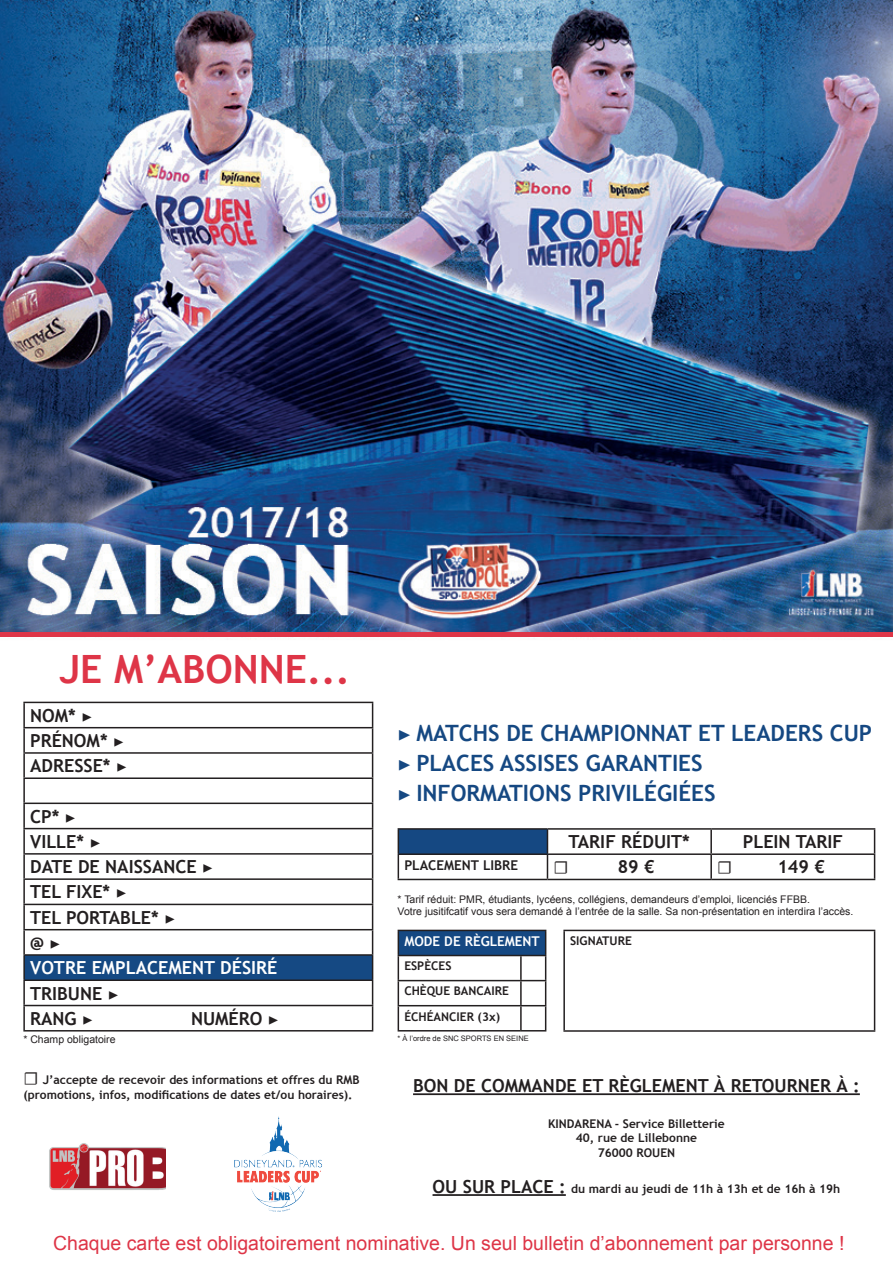
<style>
.page{position:relative;width:893px;height:1263px;background:#fff}
.page>*{position:absolute;margin:0;border:0;box-sizing:border-box;transform-origin:0 0}
.t1{font:700 39px "Trebuchet MS";color:#de3547}
.t2{font:700 22.5px/30px "Trebuchet MS";color:#154882}
.t3{font:19.5px "Arial";color:#de3547}
.t4{font:700 18px/25.2px "Trebuchet MS";color:#231f20}
.t5{font:18px "Minion Pro";color:#231f20}
.t6{font:700 13.5px "Trebuchet MS";color:#fff}
.t7{font:700 13.5px "Trebuchet MS";color:#231f20}
.t8{font:700 12px/14.4px "Trebuchet MS";color:#231f20}
.t9{font:10.5px/12.6px "Arial";color:#231f20}
.t10{font:7.5px "Arial";color:#231f20}
.s1{font-family:"Minion Pro";font-weight:400}
.s2{color:#fff}
.s3{font-family:"Minion Pro";font-weight:400;font-size:18px}
.s4{font-size:18px}
</style>
<div class="page">
<img style="left:0;top:0;width:893px;height:1212px">
<div style="left:0;top:632px;width:893px;height:5px;background:#de3547"></div>
<div style="left:24px;top:955px;width:349px;height:25px;background:#154983"></div>
<hr style="left:23px;top:702px;width:350px;height:1px;background:#231f20">
<hr style="left:23px;top:703px;width:2px;height:24px;background:#231f20">
<hr style="left:23px;top:727px;width:350px;height:1px;background:#231f20">
<hr style="left:23px;top:728px;width:2px;height:24px;background:#231f20">
<hr style="left:23px;top:752px;width:350px;height:2px;background:#231f20">
<hr style="left:23px;top:754px;width:2px;height:23px;background:#231f20">
<hr style="left:23px;top:777px;width:350px;height:2px;background:#231f20">
<hr style="left:23px;top:779px;width:2px;height:23px;background:#231f20">
<hr style="left:23px;top:802px;width:350px;height:2px;background:#231f20">
<hr style="left:23px;top:804px;width:2px;height:24px;background:#231f20">
<hr style="left:23px;top:828px;width:350px;height:1px;background:#231f20">
<hr style="left:23px;top:829px;width:2px;height:24px;background:#231f20">
<hr style="left:23px;top:853px;width:350px;height:2px;background:#231f20">
<hr style="left:23px;top:855px;width:2px;height:23px;background:#231f20">
<hr style="left:23px;top:878px;width:350px;height:2px;background:#231f20">
<hr style="left:23px;top:880px;width:2px;height:24px;background:#231f20">
<hr style="left:23px;top:904px;width:350px;height:1px;background:#231f20">
<hr style="left:23px;top:905px;width:2px;height:24px;background:#231f20">
<hr style="left:23px;top:929px;width:350px;height:1px;background:#231f20">
<hr style="left:23px;top:930px;width:2px;height:24px;background:#231f20">
<hr style="left:23px;top:954px;width:350px;height:2px;background:#231f20">
<hr style="left:23px;top:956px;width:2px;height:23px;background:#231f20">
<hr style="left:23px;top:979px;width:350px;height:2px;background:#231f20">
<hr style="left:23px;top:981px;width:2px;height:24px;background:#231f20">
<hr style="left:23px;top:1005px;width:350px;height:1px;background:#231f20">
<hr style="left:23px;top:1006px;width:2px;height:24px;background:#231f20">
<svg style="left:372px;top:703px;width:1px;height:327px"></svg>
<hr style="left:23px;top:1030px;width:350px;height:1px;background:#231f20">
<div style="left:398px;top:829px;width:149px;height:25px;background:#154882"></div>
<hr style="left:398px;top:828px;width:149px;height:2px;background:#231f20">
<hr style="left:547px;top:828px;width:164px;height:2px;background:#231f20">
<hr style="left:711px;top:828px;width:164px;height:2px;background:#231f20">
<hr style="left:710px;top:830px;width:2px;height:23px;background:#231f20">
<hr style="left:398px;top:853px;width:149px;height:2px;background:#231f20">
<svg style="left:398px;top:830px;width:1px;height:49px"></svg>
<hr style="left:547px;top:853px;width:164px;height:2px;background:#231f20">
<svg style="left:547px;top:830px;width:1px;height:49px"></svg>
<hr style="left:711px;top:853px;width:164px;height:2px;background:#231f20">
<hr style="left:710px;top:855px;width:2px;height:24px;background:#231f20">
<svg style="left:874px;top:830px;width:1px;height:49px"></svg>
<hr style="left:398px;top:879px;width:149px;height:1px;background:#231f20">
<hr style="left:547px;top:879px;width:164px;height:1px;background:#231f20">
<hr style="left:711px;top:879px;width:164px;height:1px;background:#231f20">
<div style="left:398px;top:930px;width:148px;height:25px;background:#154882"></div>
<hr style="left:398px;top:930px;width:123px;height:1px;background:#231f20">
<hr style="left:398px;top:955px;width:123px;height:1px;background:#231f20">
<hr style="left:520px;top:956px;width:2px;height:24px;background:#231f20">
<hr style="left:398px;top:980px;width:123px;height:1px;background:#231f20">
<hr style="left:520px;top:981px;width:2px;height:24px;background:#231f20">
<hr style="left:398px;top:1005px;width:123px;height:1px;background:#231f20">
<svg style="left:398px;top:931px;width:1px;height:99px"></svg>
<hr style="left:520px;top:1006px;width:2px;height:24px;background:#231f20">
<hr style="left:398px;top:1030px;width:123px;height:1px;background:#231f20">
<svg style="left:521px;top:930px;width:25px;height:101px"></svg>
<hr style="left:563px;top:930px;width:312px;height:1px;background:#231f20">
<hr style="left:563px;top:931px;width:2px;height:99px;background:#231f20">
<hr style="left:874px;top:931px;width:1px;height:99px;background:#231f20">
<hr style="left:563px;top:1030px;width:312px;height:2px;background:#231f20">
<hr style="left:413px;top:1093px;width:447px;height:2px;background:#231f20">
<hr style="left:433px;top:1194px;width:133px;height:2px;background:#231f20">
<img style="left:40px;top:1120px;width:126px;height:81px">
<img style="left:220px;top:1116px;width:118px;height:95px">
<h1 class="t1" style="left:60px;top:644px;width:292px">JE M’ABONNE...</h1>
<h3 class="t4" style="left:30px;top:703px;width:98px">NOM* <span class="s1">▶<br></span>PRÉNOM* <span class="s1">▶<br></span>ADRESSE* <span class="s1">▶</span></h3>
<h3 class="t4" style="left:30px;top:804px;width:249px">CP* <span class="s1">▶<br></span>VILLE* <span class="s1">▶<br></span>DATE DE NAISSANCE <span class="s1">▶<br></span>TEL FIXE* <span class="s1">▶<br></span>TEL PORTABLE* <span class="s1">▶<br></span>@ <span class="s1">▶<br></span><span class="s2">VOTRE EMPLACEMENT DÉSIRÉ<br></span>TRIBUNE <span class="s1">▶<br></span>RANG <span class="s1">▶</span></h3>
<h3 class="t4" style="left:191px;top:1006px;width:89px">NUMÉRO <span class="s1">▶</span></h3>
<h2 class="t2" style="left:398px;top:718px;width:476px"><span class="s1">▶</span> MATCHS DE CHAMPIONNAT ET LEADERS CUP <span class="s1">▶</span> PLACES ASSISES GARANTIES<br><span class="s1">▶</span> INFORMATIONS PRIVILÉGIÉES</h2>
<h3 class="t4" style="left:569px;top:829px;width:123px">TARIF RÉDUIT*</h3>
<h3 class="t4" style="left:743px;top:829px;width:102px">PLEIN TARIF</h3>
<p class="t7" style="left:404px;top:857px;width:115px">PLACEMENT LIBRE</p>
<h3 class="t5" style="left:553px;top:856px;width:17px">☐</h3>
<h3 class="t4" style="left:618px;top:854px;width:39px">89 €</h3>
<h3 class="t5" style="left:717px;top:856px;width:17px">☐</h3>
<h3 class="t4" style="left:777px;top:854px;width:49px">149 €</h3>
<p class="t9" style="left:398px;top:893px;width:457px">* Tarif réduit: PMR, étudiants, lycéens, collégiens, demandeurs d’emploi, licenciés FFBB.<br>Votre jusitifcatif vous sera demandé à l’entrée de la salle. Sa non-présentation en interdira l’accès.</p>
<p class="t6" style="left:404px;top:933px;width:137px">MODE DE RÈGLEMENT</p>
<p class="t8" style="left:404px;top:953px;width:106px;line-height:25px">ESPÈCES<br>CHÈQUE BANCAIRE<br>ÉCHÉANCIER (3x)</p>
<p class="t8" style="left:570px;top:934px;width:63px">SIGNATURE</p>
<p class="t9" style="left:23px;top:1033px;width:94px">* Champ obligatoire</p>
<p class="t10" style="left:398px;top:1033px;width:133px">* À l’ordre de SNC SPORTS EN SEINE</p>
<p class="t8" style="left:23px;top:1073px;width:338px"><span class="s3">☐</span> J’accepte de recevoir des informations et offres du RMB (promotions, infos, modifications de dates et/ou horaires).</p>
<h3 class="t4" style="left:413px;top:1073px;width:448px">BON DE COMMANDE ET RÈGLEMENT À RETOURNER À :</h3>
<p class="t8" style="left:548px;top:1116px;width:178px;text-align:center">KINDARENA - Service Billetterie<br>40, rue de Lillebonne<br>76000 ROUEN</p>
<p class="t8" style="left:433px;top:1181px;width:409px"><span class="s4">OU SUR PLACE :</span> du mardi au jeudi de 11h à 13h et de 16h à 19h</p>
<h3 class="t3" style="left:53px;top:1230px;width:793px">Chaque carte est obligatoirement nominative. Un seul bulletin d’abonnement par personne !</h3>
</div>
